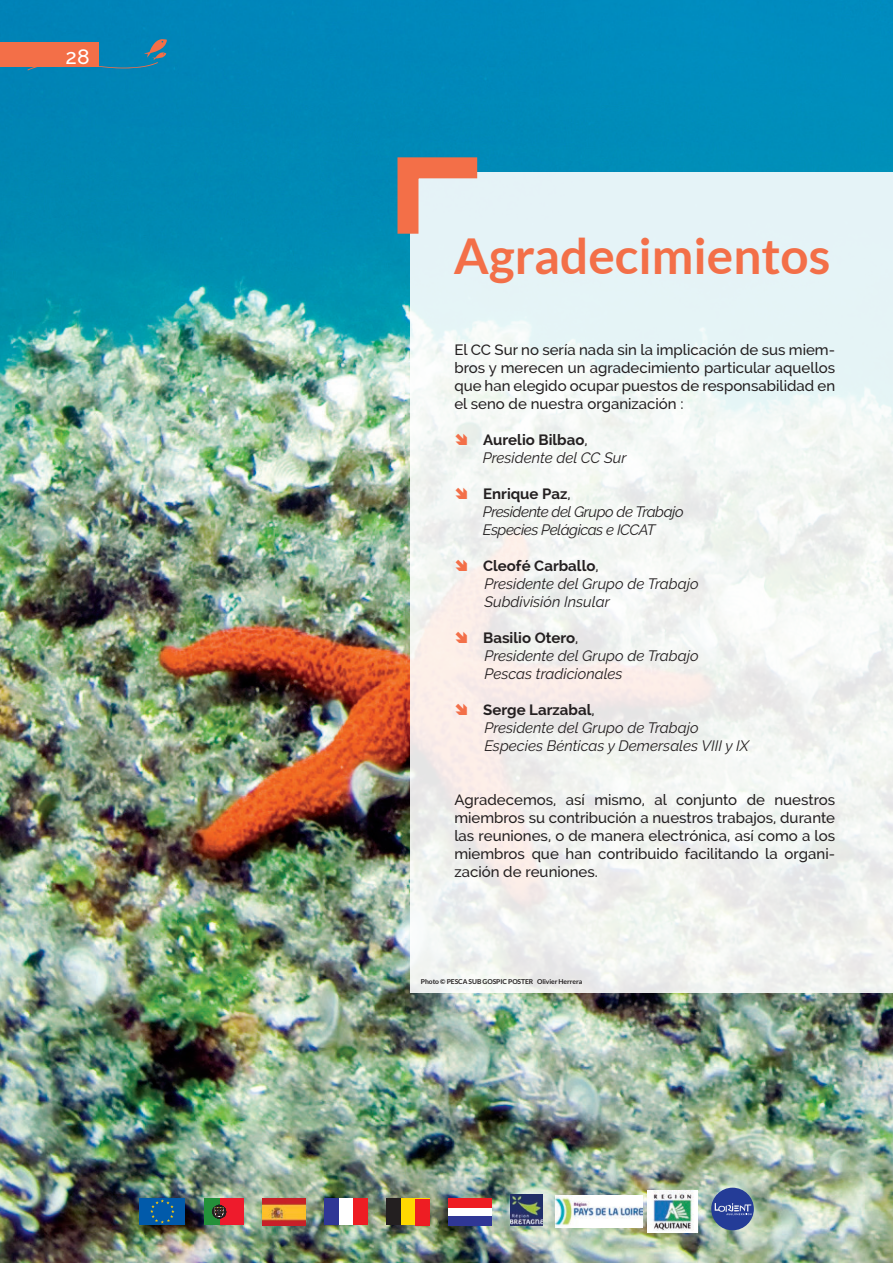
<style>
.page{position:relative;width:893px;height:1263px;background:#fff}
.page>*{position:absolute;margin:0;border:0;box-sizing:border-box;transform-origin:0 0}
.t1{font:700 49.5px "Lato";color:#f36f48}
.t2{font:500 21px "Raleway";color:#fff}
.t3{font:500 15px/18px "Raleway";color:#231f20;text-align:justify}
.t4{font:italic 15px/18px "Raleway";color:#231f20}
.t5{font:italic 15px/18px "Raleway";letter-spacing:-.03em;color:#231f20}
.t6{font:700 6.75px "Lato";letter-spacing:-.01em;color:#231f20}
.s1{color:#f36f48}
.s2{font-weight:700;font-style:normal}
.s3{font-weight:500;font-style:normal}
</style>
<div class="page">
<img style="left:0;top:0;width:893px;height:1263px">
<div style="left:411px;top:172px;width:482px;height:821px;background:linear-gradient(to right,#f2f2f0,#edf5f4)"></div>
<hr style="left:892px;top:172px;width:1px;height:821px;background:#fff">
<svg style="left:387px;top:147px;width:111px;height:108px"></svg>
<div style="left:139px;top:1198px;width:46px;height:27px;background:#015aaa"></div>
<svg style="left:150px;top:1199px;width:25px;height:24px"></svg>
<div style="left:324px;top:1198px;width:43px;height:27px;background:#fff"></div>
<div style="left:324px;top:1198px;width:15px;height:27px;background:#2f3795"></div>
<div style="left:353px;top:1198px;width:14px;height:27px;background:#ee1d23"></div>
<img style="left:262px;top:1198px;width:43px;height:27px">
<div style="left:386px;top:1199px;width:43px;height:26px;background:#ffd801"></div>
<div style="left:386px;top:1199px;width:15px;height:26px;background:#231f20"></div>
<div style="left:415px;top:1199px;width:14px;height:26px;background:#ee1d23"></div>
<div style="left:448px;top:1199px;width:44px;height:26px;background:#fff"></div>
<div style="left:448px;top:1216px;width:44px;height:9px;background:#2f3795"></div>
<div style="left:448px;top:1199px;width:44px;height:9px;background:#ee1d23"></div>
<div style="left:219px;top:1198px;width:25px;height:27px;background:#ee1b2c"></div>
<div style="left:204px;top:1198px;width:15px;height:27px;background:#23913a"></div>
<svg style="left:212px;top:1205px;width:14px;height:13px"></svg>
<img style="left:511px;top:1194px;width:31px;height:32px">
<img style="left:556px;top:1195px;width:87px;height:32px">
<img style="left:648px;top:1190px;width:50px;height:42px">
<div style="left:711px;top:1188px;width:43px;height:42px;background:#243c97;border-radius:50%"></div>
<svg style="left:715px;top:1203px;width:36px;height:12px"></svg>
<svg style="left:27px;top:37px;width:140px;height:33px"></svg>
<div style="left:0;top:42px;width:98px;height:24px;background:#f36f48"></div>
<h2 class="t2" style="left:66px;top:45px;width:26px">28</h2>
<h1 class="t1" style="left:454px;top:227px;width:378px">Agradecimientos</h1>
<p class="t3" style="left:454px;top:341px;width:382px">El CC Sur no sería nada sin la implicación de sus miem&shy;bros y merecen un agradecimiento particular aquellos que han elegido ocupar puestos de responsabilidad en el seno de nuestra organización :</p>
<p class="t4" style="left:483px;top:431px;width:145px;text-indent:-28px"><span class="s1">➔</span> <span class="s2">Aurelio Bilbao</span><span class="s3">,<br></span>Presidente del CC Sur</p>
<p class="t5" style="left:483px;top:485px;width:202px;text-indent:-28px"><span class="s1">➔</span> <span class="s2">Enrique Paz</span><span class="s3">,<br></span>Presidente del Grupo de Trabajo<br>Especies Pelágicas e ICCAT</p>
<p class="t4" style="left:484px;top:557px;width:216px;text-indent:-30px"><span class="s1">➔</span> <span class="s2">Cleofé Carballo</span><span class="s3">,<br></span>Presidente del Grupo de Trabajo<br>Subdivisión Insular</p>
<p class="t4" style="left:484px;top:629px;width:216px;text-indent:-30px"><span class="s1">➔</span> <span class="s2">Basilio Otero</span><span class="s3">,<br></span>Presidente del Grupo de Trabajo<br>Pescas tradicionales</p>
<p class="t4" style="left:484px;top:701px;width:266px;text-indent:-30px"><span class="s1">➔</span> <span class="s2">Serge Larzabal</span><span class="s3">,<br></span>Presidente del Grupo de Trabajo<br>Especies Bénticas y Demersales VIII y IX</p>
<p class="t3" style="left:454px;top:791px;width:382px">Agradecemos, así mismo, al conjunto de nuestros miembros su contribución a nuestros trabajos, durante las reuniones, o de manera electrónica, así como a los miembros que han contribuido facilitando la organi&shy;zación de reuniones.</p>
<p class="t6" style="left:421px;top:977px;width:163px">Photo © PESCA SUB GOSPIC POSTER Olivier Herrera</p>
</div>
